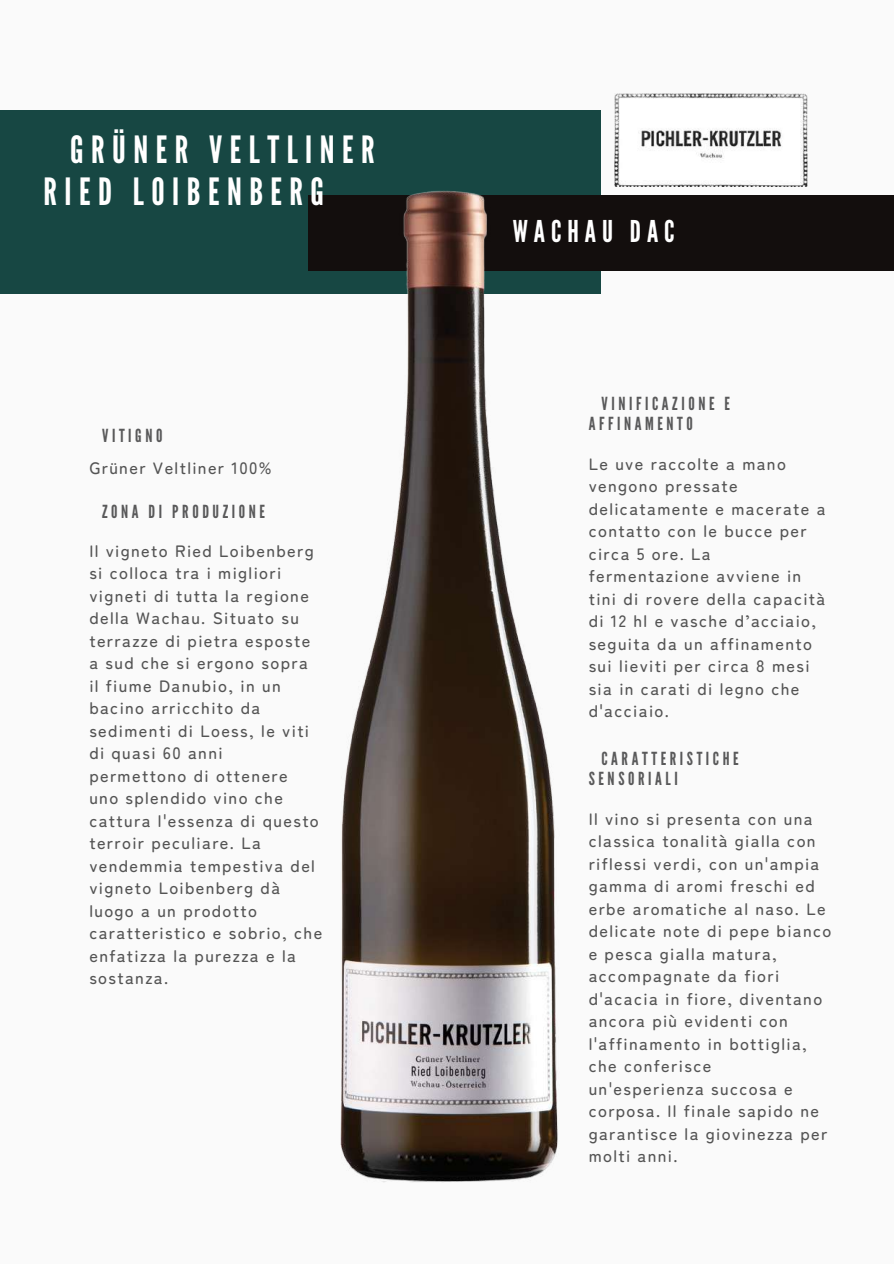
<style>
.page{position:relative;width:894px;height:1264px;background:#fff}
.page>*{position:absolute;margin:0;border:0;box-sizing:border-box;transform-origin:0 0}
.t1{font:37.5px/41.7px "League Gothic";letter-spacing:.2em;color:#fff}
.t2{font:30px "League Gothic";letter-spacing:.2em;color:#fff}
.t3{font:18px/20.2px "League Gothic";letter-spacing:.2em;color:#59595a}
.t4{font:500 16.5px/22.5px "Zen Maru Gothic";letter-spacing:.08em;color:#545454}
</style>
<div class="page">
<div style="left:0;top:0;width:893px;height:1263px;background:#fafafa"></div>
<div style="left:0;top:111px;width:601px;height:183px;background:#174743"></div>
<div style="left:308px;top:195px;width:585px;height:75px;background:#130e0d"></div>
<img style="left:614px;top:94px;width:192px;height:93px">
<img style="left:335px;top:190px;width:228px;height:992px">
<h1 class="t1" style="left:44px;top:130px;width:332px;text-indent:27px">GRÜNER VELTLINER<br>RIED LOIBENBERG</h1>
<p class="t3" style="left:102px;top:426px;width:62px">VITIGNO</p>
<p class="t4" style="left:89px;top:456px;width:184px">Grüner Veltliner 100%</p>
<p class="t3" style="left:102px;top:502px;width:164px">ZONA DI PRODUZIONE</p>
<p class="t4" style="left:89px;top:538px;width:234px">Il vigneto Ried Loibenberg si colloca tra i migliori vigneti di tutta la regione della Wachau. Situato su terrazze di pietra esposte a sud che si ergono sopra<br>il fiume Danubio, in un bacino arricchito da sedimenti di Loess, le viti di quasi 60 anni permettono di ottenere<br>uno splendido vino che cattura l'essenza di questo terroir peculiare. La vendemmia tempestiva del vigneto Loibenberg dà luogo a un prodotto caratteristico e sobrio, che enfatizza la purezza e la sostanza.</p>
<h2 class="t2" style="left:512px;top:214px;width:163px">WACHAU DAC</h2>
<p class="t3" style="left:588px;top:394px;width:143px;text-indent:13px">VINIFICAZIONE E<br>AFFINAMENTO</p>
<p class="t4" style="left:588px;top:451px;width:238px">Le uve raccolte a mano vengono pressate delicatamente e macerate a contatto con le bucce per circa 5 ore. La fermentazione avviene in tini di rovere della capacità di 12 hl e vasche d’acciaio, seguita da un affinamento sui lieviti per circa 8 mesi sia in carati di legno che d'acciaio.</p>
<p class="t3" style="left:588px;top:748px;width:151px;text-indent:13px">CARATTERISTICHE<br>SENSORIALI</p>
<p class="t4" style="left:588px;top:806px;width:244px">Il vino si presenta con una classica tonalità gialla con riflessi verdi, con un'ampia gamma di aromi freschi ed erbe aromatiche al naso. Le delicate note di pepe bianco e pesca gialla matura, accompagnate da fiori d'acacia in fiore, diventano ancora più evidenti con l'affinamento in bottiglia, che conferisce<br>un'esperienza succosa e corposa. Il finale sapido ne garantisce la giovinezza per molti anni.</p>
</div>
